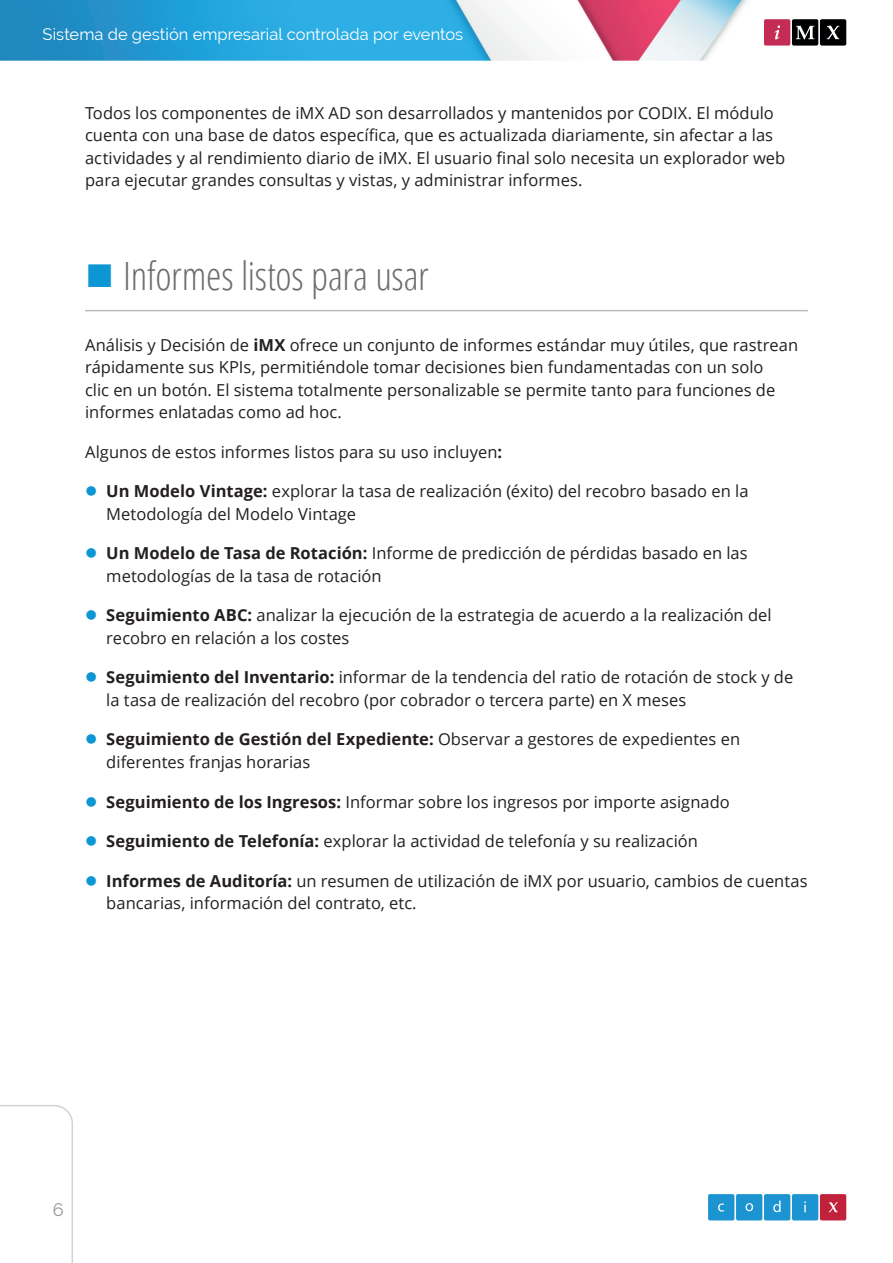
<style>
.page{position:relative;width:893px;height:1263px;background:#fff}
.page>*{position:absolute;margin:0;border:0;box-sizing:border-box;transform-origin:0 0}
.t1{font:300 condensed 39px "Open Sans";letter-spacing:-.01em;color:#6c6d70}
.t2{font:18px "Raleway";color:#939598}
.Body{font:16.5px/22.5px "Open Sans";color:#231f20}
.t3{font:16.5px "Raleway";color:#fff}
.s1{font-weight:700}
</style>
<div class="page">
<img style="left:0;top:0;width:748px;height:61px">
<svg style="left:764px;top:19px;width:82px;height:27px;background:#623442"></svg>
<svg style="left:708px;top:1194px;width:138px;height:26px;background:#4e88bb"></svg>
<svg style="left:0;top:1105px;width:73px;height:158px"></svg>
<hr style="left:85px;top:310px;width:723px;height:1px;background:#bcbdc0">
<p class="t3" style="left:43px;top:25px;width:422px">Sistema de gestión empresarial controlada por eventos</p>
<p class="Body" style="left:85px;top:101px;width:702px">Todos los componentes de iMX AD son desarrollados y mantenidos por CODIX. El módulo cuenta con una base de datos específica, que es actualizada diariamente, sin afectar a las actividades y al rendimiento diario de iMX. El usuario final solo necesita un explorador web para ejecutar grandes consultas y vistas, y administrar informes.</p>
<p class="t1" style="left:123px;top:249px;width:307px">Informes listos para usar</p>
<p class="Body" style="left:85px;top:333px;width:715px">Análisis y Decisión de <span class="s1">iMX</span> ofrece un conjunto de informes estándar muy útiles, que rastrean rápidamente sus KPIs, permitiéndole tomar decisiones bien fundamentadas con un solo<br>clic en un botón. El sistema totalmente personalizable se permite tanto para funciones de informes enlatadas como ad hoc.</p>
<p class="Body" style="left:85px;top:440px;width:419px">Algunos de estos informes listos para su uso incluyen<span class="s1">:</span></p>
<p class="Body" style="left:106px;top:480px;width:644px"><span class="s1">Un Modelo Vintage:</span> explorar la tasa de realización (éxito) del recobro basado en la<br>Metodología del Modelo Vintage</p>
<p class="Body" style="left:106px;top:542px;width:643px"><span class="s1">Un Modelo de Tasa de Rotación:</span> Informe de predicción de pérdidas basado en las metodologías de la tasa de rotación</p>
<p class="Body" style="left:106px;top:604px;width:667px"><span class="s1">Seguimiento ABC:</span> analizar la ejecución de la estrategia de acuerdo a la realización del recobro en relación a los costes</p>
<p class="Body" style="left:106px;top:666px;width:688px"><span class="s1">Seguimiento del Inventario:</span> informar de la tendencia del ratio de rotación de stock y de la tasa de realización del recobro (por cobrador o tercera parte) en X meses</p>
<p class="Body" style="left:106px;top:728px;width:635px"><span class="s1">Seguimiento de Gestión del Expediente:</span> Observar a gestores de expedientes en diferentes franjas horarias</p>
<p class="Body" style="left:106px;top:790px;width:625px"><span class="s1">Seguimiento de los Ingresos:</span> Informar sobre los ingresos por importe asignado</p>
<p class="Body" style="left:106px;top:829px;width:593px"><span class="s1">Seguimiento de Telefonía:</span> explorar la actividad de telefonía y su realización</p>
<p class="Body" style="left:106px;top:869px;width:703px"><span class="s1">Informes de Auditoría:</span> un resumen de utilización de iMX por usuario, cambios de cuentas bancarias, información del contrato, etc.</p>
<p class="t2" style="left:53px;top:1199px;width:12px">6</p>
</div>
